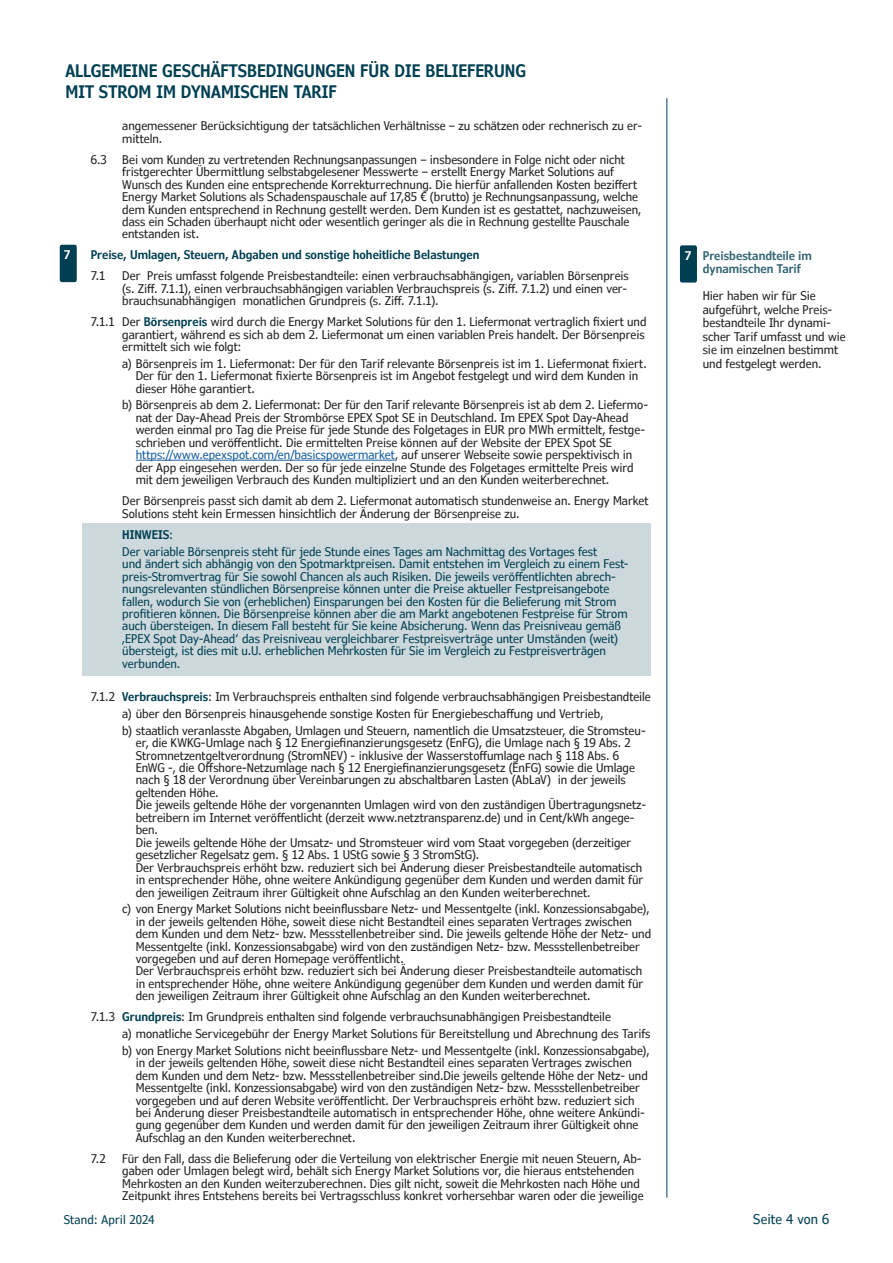
<style>
.page{position:relative;width:893px;height:1263px;background:#fff}
.page>*{position:absolute;margin:0;border:0;box-sizing:border-box;transform-origin:0 0}
.t1{font:600 condensed 17.25px/20.7px "Verdana Pro";color:#003f52}
.t2{font:condensed 13.5px "Verdana Pro";letter-spacing:.005em;color:#003f52}
._03_Fließtext{font:condensed 12px/12.5px "Verdana Pro";color:#231f20}
._03_Fließtext-2{font:condensed 12px/12.5px "Verdana Pro";color:#003f52}
._02_Zwischenheadline_grün{font:600 condensed 12px "Verdana Pro";color:#003f52}
._03_Fließtext-3{font:600 condensed 12px/13.5px "Verdana Pro";letter-spacing:.005em;color:#336575;text-align:center}
._03_Fließtext-4{font:600 condensed 12px "Verdana Pro";color:#003f52}
._02_Zwischenheadline_grün-2{font:600 condensed 12px "Verdana Pro";color:#fff}
.s1{font-weight:600;color:#003f52}
.s2{color:#175d9e}
.s3{font-weight:400}
.s4{color:#fff}
</style>
<div class="page">
<div style="left:82px;top:523px;width:569px;height:153px;background:#ccd8dc"></div>
<div style="left:60px;top:245px;width:17px;height:37px;background:#003f52;border-radius:2px"></div>
<hr style="left:136px;top:460px;width:259px;height:1px;background:#175d9e">
<hr style="left:666px;top:98px;width:1px;height:1099px;background:#003f52">
<div style="left:680px;top:245px;width:17px;height:38px;background:#003f52;border-radius:2px"></div>
<h1 class="t1" style="left:65px;top:60px;width:462px">ALLGEMEINE GESCHÄFTSBEDINGUNGEN FÜR DIE BELIEFERUNG<br>MIT STROM IM DYNAMISCHEN TARIF</h1>
<p class="_03_Fließtext" style="left:122px;top:120px;width:521px">angemessener Berücksichtigung der tatsächlichen Verhältnisse – zu schätzen oder rechnerisch zu er&shy;mitteln.</p>
<p class="_03_Fließtext" style="left:91px;top:153px;width:18px">6.3</p>
<p class="_03_Fließtext" style="left:122px;top:153px;width:521px">Bei vom Kunden zu vertretenden Rechnungsanpassungen – insbesondere in Folge nicht oder nicht fristgerechter Übermittlung selbstabgelesener Messwerte – erstellt Energy Market Solutions auf Wunsch des Kunden eine entsprechende Korrekturrechnung. Die hierfür anfallenden Kosten beziffert Energy Market Solutions als Schadenspauschale auf 17,85 € (brutto) je Rechnungsanpassung, welche dem Kunden entsprechend in Rechnung gestellt werden. Dem Kunden ist es gestattet, nachzuweisen, dass ein Schaden überhaupt nicht oder wesentlich geringer als die in Rechnung gestellte Pauschale entstanden ist.</p>
<p class="_02_Zwischenheadline_grün-2" style="left:64px;top:247px;width:8px">7</p>
<p class="_02_Zwischenheadline_grün" style="left:91px;top:247px;width:390px">Preise, Umlagen, Steuern, Abgaben und sonstige hoheitliche Belastungen</p>
<p class="_03_Fließtext" style="left:91px;top:270px;width:16px">7.1</p>
<p class="_03_Fließtext" style="left:122px;top:270px;width:508px">Der Preis umfasst folgende Preisbestandteile: einen verbrauchsabhängigen, variablen Börsenpreis (s. Ziff. 7.1.1), einen verbrauchsabhängigen variablen Verbrauchspreis (s. Ziff. 7.1.2) und einen ver&shy;brauchsunabhängigen monatlichen Grundpreis (s. Ziff. 7.1.1).</p>
<p class="_03_Fließtext" style="left:122px;top:316px;width:526px;text-indent:-32px">7.1.1 Der <span class="s1">Börsenpreis</span> wird durch die Energy Market Solutions für den 1. Liefermonat vertraglich fixiert und garantiert, während es sich ab dem 2. Liefermonat um einen variablen Preis handelt. Der Börsenpreis ermittelt sich wie folgt:</p>
<p class="_03_Fließtext" style="left:136px;top:357px;width:512px;text-indent:-14px">a) Börsenpreis im 1. Liefermonat: Der für den Tarif relevante Börsenpreis ist im 1. Liefermonat fixiert.<br>Der für den 1. Liefermonat fixierte Börsenpreis ist im Angebot festgelegt und wird dem Kunden in dieser Höhe garantiert.</p>
<p class="_03_Fließtext" style="left:136px;top:399px;width:514px;text-indent:-14px">b) Börsenpreis ab dem 2. Liefermonat: Der für den Tarif relevante Börsenpreis ist ab dem 2. Liefermo&shy;nat der Day-Ahead Preis der Strombörse EPEX Spot SE in Deutschland. Im EPEX Spot Day-Ahead werden einmal pro Tag die Preise für jede Stunde des Folgetages in EUR pro MWh ermittelt, festge&shy;schrieben und veröffentlicht. Die ermittelten Preise können auf der Website der EPEX Spot SE <span class="s2">https://www.epexspot.com/en/basicspowermarket</span>, auf unserer Webseite sowie perspektivisch in der App eingesehen werden. Der so für jede einzelne Stunde des Folgetages ermittelte Preis wird mit dem jeweiligen Verbrauch des Kunden multipliziert und an den Kunden weiterberechnet.</p>
<p class="_03_Fließtext" style="left:122px;top:495px;width:528px">Der Börsenpreis passt sich damit ab dem 2. Liefermonat automatisch stundenweise an. Energy Market<br>Solutions steht kein Ermessen hinsichtlich der Änderung der Börsenpreise zu.</p>
<p class="_03_Fließtext-4" style="left:122px;top:527px;width:52px">HINWEIS<span class="s3">:</span></p>
<p class="_03_Fließtext-2" style="left:122px;top:545px;width:508px">Der variable Börsenpreis steht für jede Stunde eines Tages am Nachmittag des Vortages fest<br>und ändert sich abhängig von den Spotmarktpreisen. Damit entstehen im Vergleich zu einem Fest&shy;preis-Stromvertrag für Sie sowohl Chancen als auch Risiken. Die jeweils veröffentlichten abrech&shy;nungsrelevanten stündlichen Börsenpreise können unter die Preise aktueller Festpreisangebote fallen, wodurch Sie von (erheblichen) Einsparungen bei den Kosten für die Belieferung mit Strom profitieren können. Die Börsenpreise können aber die am Markt angebotenen Festpreise für Strom auch übersteigen. In diesem Fall besteht für Sie keine Absicherung. Wenn das Preisniveau gemäß ‚EPEX Spot Day-Ahead‘ das Preisniveau vergleichbarer Festpreisverträge unter Umständen (weit) übersteigt, ist dies mit u.U. erheblichen Mehrkosten für Sie im Vergleich zu Festpreisverträgen verbunden.</p>
<p class="_03_Fließtext" style="left:91px;top:691px;width:562px">7.1.2 <span class="s1">Verbrauchspreis</span>: Im Verbrauchspreis enthalten sind folgende verbrauchsabhängigen Preisbestandteile</p>
<p class="_03_Fließtext" style="left:122px;top:707px;width:483px">a) über den Börsenpreis hinausgehende sonstige Kosten für Energiebeschaffung und Vertrieb,</p>
<p class="_03_Fließtext" style="left:136px;top:724px;width:512px;text-indent:-14px">b) staatlich veranlasste Abgaben, Umlagen und Steuern, namentlich die Umsatzsteuer, die Stromsteu&shy;er, die KWKG-Umlage nach § 12 Energiefinanzierungsgesetz (EnFG), die Umlage nach § 19 Abs. 2<br>Stromnetzentgeltverordnung (StromNEV) - inklusive der Wasserstoffumlage nach § 118 Abs. 6<br>EnWG -, die Offshore-Netzumlage nach § 12 Energiefinanzierungsgesetz (EnFG) sowie die Umlage nach § 18 der Verordnung über Vereinbarungen zu abschaltbaren Lasten (AbLaV) in der jeweils geltenden Höhe.<br>Die jeweils geltende Höhe der vorgenannten Umlagen wird von den zuständigen Übertragungsnetz&shy;betreibern im Internet veröffentlicht (derzeit www.netztransparenz.de) und in Cent/kWh angege&shy;ben.<br>Die jeweils geltende Höhe der Umsatz- und Stromsteuer wird vom Staat vorgegeben (derzeitiger gesetzlicher Regelsatz gem. § 12 Abs. 1 UStG sowie § 3 StromStG).<br>Der Verbrauchspreis erhöht bzw. reduziert sich bei Änderung dieser Preisbestandteile automatisch in entsprechender Höhe, ohne weitere Ankündigung gegenüber dem Kunden und werden damit für den jeweiligen Zeitraum ihrer Gültigkeit ohne Aufschlag an den Kunden weiterberechnet.</p>
<p class="_03_Fließtext" style="left:136px;top:903px;width:517px;text-indent:-14px">c) von Energy Market Solutions nicht beeinflussbare Netz- und Messentgelte (inkl. Konzessionsabgabe), in der jeweils geltenden Höhe, soweit diese nicht Bestandteil eines separaten Vertrages zwischen dem Kunden und dem Netz- bzw. Messstellenbetreiber sind. Die jeweils geltende Höhe der Netz- und Messentgelte (inkl. Konzessionsabgabe) wird von den zuständigen Netz- bzw. Messstellenbetreiber vorgegeben und auf deren Homepage veröffentlicht.<br>Der Verbrauchspreis erhöht bzw. reduziert sich bei Änderung dieser Preisbestandteile automatisch in entsprechender Höhe, ohne weitere Ankündigung gegenüber dem Kunden und werden damit für den jeweiligen Zeitraum ihrer Gültigkeit ohne Aufschlag an den Kunden weiterberechnet.</p>
<p class="_03_Fließtext" style="left:91px;top:1011px;width:522px">7.1.3 <span class="s1">Grundpreis</span>: Im Grundpreis enthalten sind folgende verbrauchsunabhängigen Preisbestandteile</p>
<p class="_03_Fließtext" style="left:122px;top:1027px;width:530px">a) monatliche Servicegebühr der Energy Market Solutions für Bereitstellung und Abrechnung des Tarifs</p>
<p class="_03_Fließtext" style="left:136px;top:1044px;width:515px;text-indent:-14px">b) von Energy Market Solutions nicht beeinflussbare Netz- und Messentgelte (inkl. Konzessionsabgabe), in der jeweils geltenden Höhe, soweit diese nicht Bestandteil eines separaten Vertrages zwischen dem Kunden und dem Netz- bzw. Messstellenbetreiber sind.Die jeweils geltende Höhe der Netz- und Messentgelte (inkl. Konzessionsabgabe) wird von den zuständigen Netz- bzw. Messstellenbetreiber vorgegeben und auf deren Website veröffentlicht. Der Verbrauchspreis erhöht bzw. reduziert sich bei Änderung dieser Preisbestandteile automatisch in entsprechender Höhe, ohne weitere Ankündi&shy;gung gegenüber dem Kunden und werden damit für den jeweiligen Zeitraum ihrer Gültigkeit ohne Aufschlag an den Kunden weiterberechnet.</p>
<p class="_03_Fließtext" style="left:91px;top:1152px;width:16px">7.2</p>
<p class="_03_Fließtext" style="left:122px;top:1152px;width:523px">Für den Fall, dass die Belieferung oder die Verteilung von elektrischer Energie mit neuen Steuern, Ab&shy;gaben oder Umlagen belegt wird, behält sich Energy Market Solutions vor, die hieraus entstehenden Mehrkosten an den Kunden weiterzuberechnen. Dies gilt nicht, soweit die Mehrkosten nach Höhe und Zeitpunkt ihres Entstehens bereits bei Vertragsschluss konkret vorhersehbar waren oder die jeweilige</p>
<p class="_03_Fließtext-3" style="left:685px;top:249px;width:129px"><span class="s4">7</span> Preisbestandteile im dynamischen Tarif</p>
<p class="_03_Fließtext" style="left:703px;top:289px;width:144px;line-height:13.5px">Hier haben wir für Sie aufgeführt, welche Preis&shy;bestandteile Ihr dynami&shy;scher Tarif umfasst und wie sie im einzelnen bestimmt und festgelegt werden.</p>
<p class="_03_Fließtext-2" style="left:64px;top:1213px;width:92px">Stand: April 2024</p>
<p class="t2" style="left:753px;top:1210px;width:77px">Seite 4 von 6</p>
</div>
